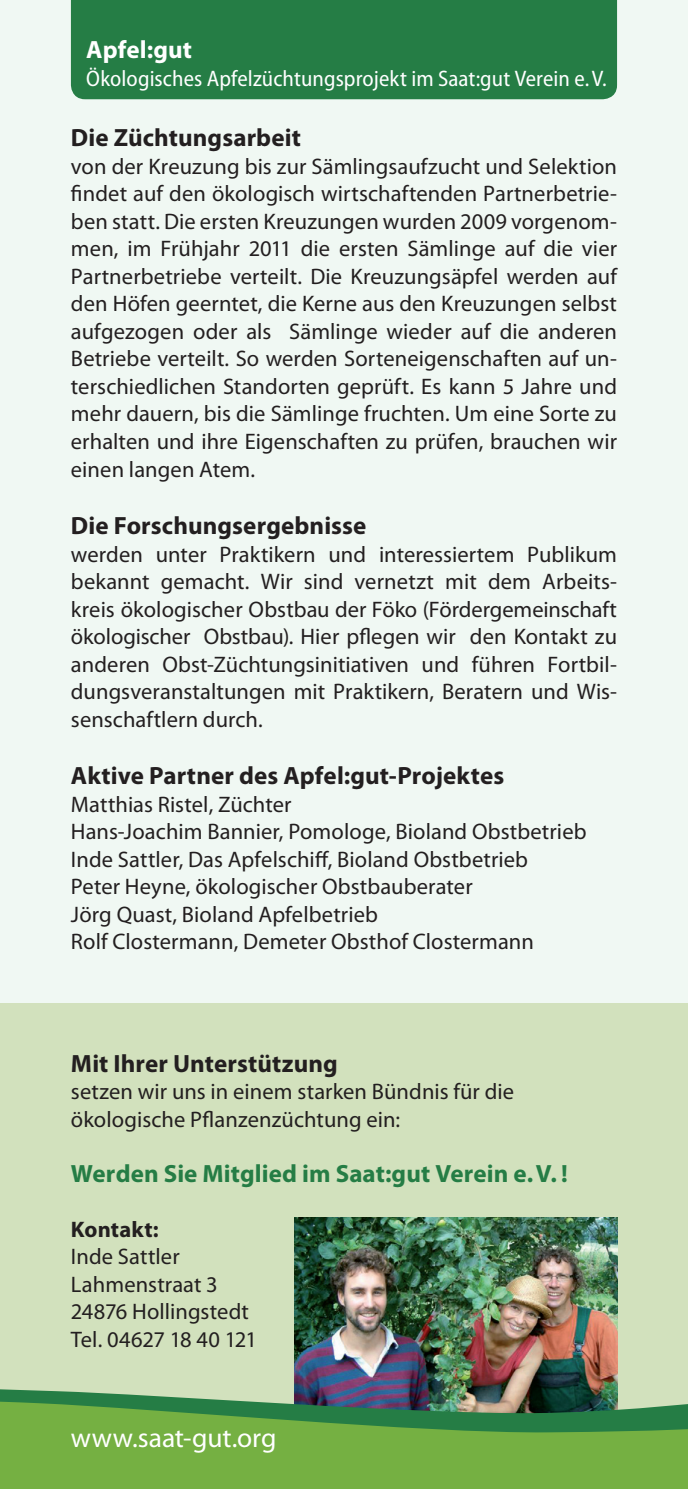
<style>
.page{position:relative;width:688px;height:1489px;background:#fff}
.page>*{position:absolute;margin:0;border:0;box-sizing:border-box;transform-origin:0 0}
.t1{font:27.5px "Myriad Pro";letter-spacing:-.005em;color:#fff}
.t2{font:700 25px "Myriad Pro";letter-spacing:.005em;color:#231f20}
.t3{font:700 25px "Myriad Pro";letter-spacing:.005em;color:#257d45}
.t4{font:700 25px "Myriad Pro";letter-spacing:.005em;color:#fff}
.t5{font:22.5px/27.5px "Myriad Pro";letter-spacing:.005em;color:#231f20}
.t6{font:semi-condensed 22.5px "Myriad Pro";letter-spacing:.005em;color:#fff}
.t7{font:700 22.5px "Myriad Pro";letter-spacing:.005em;color:#231f20}
</style>
<div class="page">
<div style="left:0;top:0;width:687px;height:1488px;background:#f0f8f3"></div>
<div style="left:71px;top:0;width:546px;height:99px;background:#257d45"></div>
<div style="left:0;top:1003px;width:687px;height:485px;background:#d2e1bd"></div>
<img style="left:294px;top:1217px;width:323px;height:165px">
<img style="left:0;top:1382px;width:618px;height:16px">
<svg style="left:0;top:1398px;width:687px;height:90px;background:#65a246"></svg>
<p class="t4" style="left:86px;top:34px;width:107px">Apfel:gut</p>
<p class="t6" style="left:86px;top:66px;width:522px">Ökologisches Apfelzüchtungsprojekt im Saat:gut Verein e.V.</p>
<p class="t2" style="left:71px;top:122px;width:231px">Die Züchtungsarbeit</p>
<p class="t5" style="left:71px;top:152px;width:547px;text-align:justify">von der Kreuzung bis zur Sämlingsaufzucht und Selektion findet auf den ökologisch wirtschaftenden Partnerbetrie&shy;ben statt. Die ersten Kreuzungen wurden 2009 vorgenom&shy;men, im Frühjahr 2011 die ersten Sämlinge auf die vier Partnerbetriebe verteilt. Die Kreuzungsäpfel werden auf den Höfen geerntet, die Kerne aus den Kreuzungen selbst aufgezogen oder als Sämlinge wieder auf die anderen Betriebe verteilt. So werden Sorteneigenschaften auf un&shy;terschiedlichen Standorten geprüft. Es kann 5 Jahre und mehr dauern, bis die Sämlinge fruchten. Um eine Sorte zu erhalten und ihre Eigenschaften zu prüfen, brauchen wir einen langen Atem.</p>
<p class="t2" style="left:71px;top:509px;width:297px">Die Forschungsergebnisse</p>
<p class="t5" style="left:71px;top:540px;width:547px;text-align:justify">werden unter Praktikern und interessiertem Publikum bekannt gemacht. Wir sind vernetzt mit dem Arbeits&shy;kreis ökologischer Obstbau der Föko (Fördergemeinschaft ökologischer Obstbau). Hier pflegen wir den Kontakt zu anderen Obst-Züchtungsinitiativen und führen Fortbil&shy;dungsveranstaltungen mit Praktikern, Beratern und Wis&shy;senschaftlern durch.</p>
<p class="t2" style="left:71px;top:759px;width:435px">Aktive Partner des Apfel:gut-Projektes</p>
<p class="t5" style="left:71px;top:790px;width:517px">Matthias Ristel, Züchter<br>Hans-Joachim Bannier, Pomologe, Bioland Obstbetrieb Inde Sattler, Das Apfelschiff, Bioland Obstbetrieb<br>Peter Heyne, ökologischer Obstbauberater<br>Jörg Quast, Bioland Apfelbetrieb<br>Rolf Clostermann, Demeter Obsthof Clostermann</p>
<p class="t2" style="left:71px;top:1046px;width:268px">Mit Ihrer Unterstützung</p>
<p class="t5" style="left:71px;top:1077px;width:444px">setzen wir uns in einem starken Bündnis für die ökologische Pflanzenzüchtung ein:</p>
<p class="t3" style="left:71px;top:1156px;width:498px">Werden Sie Mitglied im Saat:gut Verein e.V. !</p>
<p class="t7" style="left:71px;top:1214px;width:89px">Kontakt:</p>
<p class="t5" style="left:71px;top:1242px;width:187px">Inde Sattler<br>Lahmenstraat 3<br>24876 Hollingstedt<br>Tel. 04627 18 40 121</p>
<p class="t1" style="left:71px;top:1420px;width:207px">www.saat-gut.org</p>
</div>
